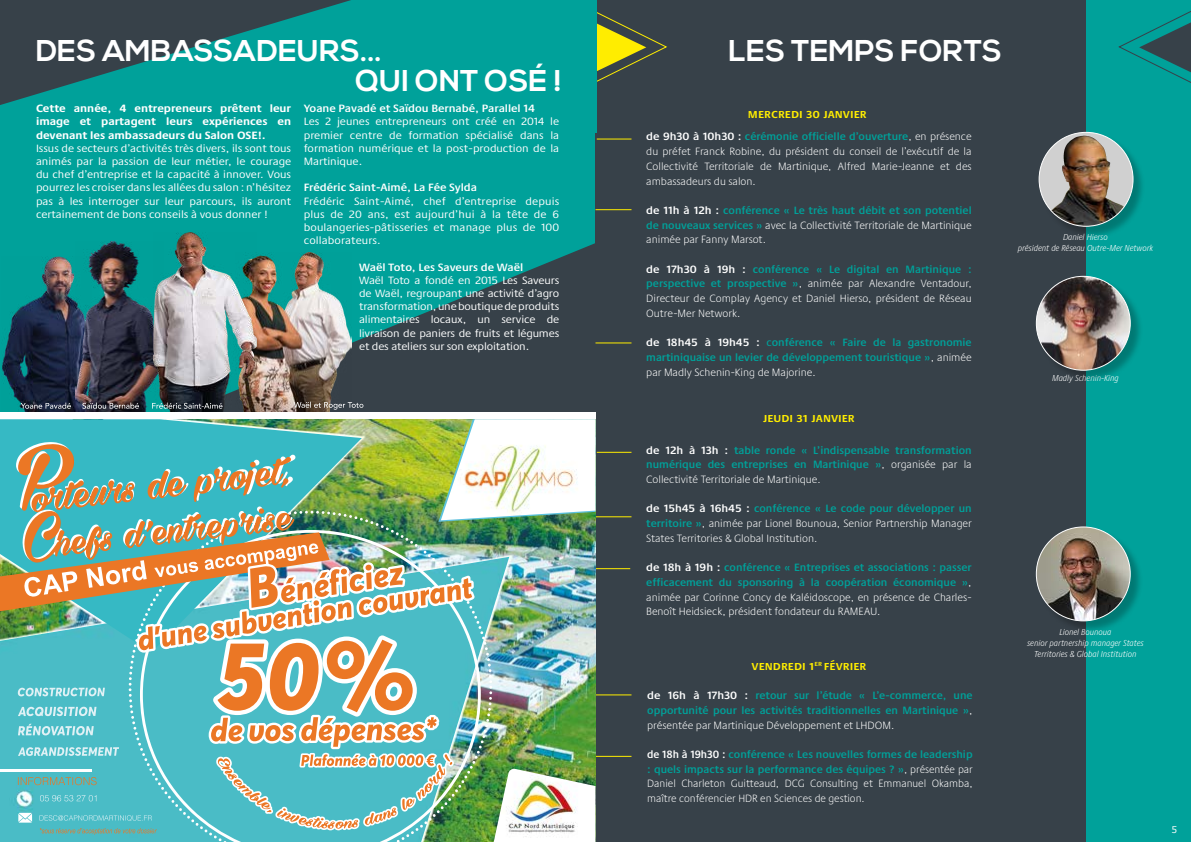
<style>
.page{position:relative;width:1191px;height:842px;background:#fff}
.page>*{position:absolute;margin:0;border:0;box-sizing:border-box;transform-origin:0 0}
.t1{font:700 30px/29.4px "Nexa";color:#fff}
.t2{font:600 13px "Praxis Next";color:#ffed00;scale:1.05 1}
.t3{font:300 11px/14.7px "Praxis Next";color:#fff;text-align:justify}
.t4{font:11px/13.2px "Praxis Next";color:#fff;text-align:justify;scale:1.05 1}
.t5{font:600 11px/14.7px "Praxis Next";color:#00a19a;text-align:justify}
.t6{font:700 11px/13.2px "Praxis Next";color:#fff;text-align:justify;scale:1.05 1}
.t7{font:600 11px "Praxis Next";color:#fff;scale:1.05 1}
.t8{font:italic 300 condensed 9px/10.8px "Praxis Next";color:#fff;text-align:center}
.t9{font:9px "Verdana";color:#fff}
.s1{font-weight:600}
.s2{font-weight:600;color:#00a19a}
.s3{color:#fff}
.s4{font-weight:500}
.s5{font-weight:300;color:#fff}
</style>
<div class="page">
<div style="left:0;top:0;width:616px;height:463px;background:#00a19a"></div>
<div style="left:594px;top:0;width:597px;height:842px;background:#00a19a"></div>
<div style="left:595px;top:0;width:491px;height:842px;background:#374149"></div>
<svg style="left:306px;top:243px;width:321px;height:231px;fill:#374149"></svg>
<svg style="left:0;top:0;width:351px;height:105px;fill:#374149"></svg>
<img style="left:2px;top:257px;width:73px;height:155px">
<img style="left:75px;top:241px;width:78px;height:171px">
<img style="left:257px;top:253px;width:94px;height:159px">
<img style="left:153px;top:233px;width:104px;height:179px">
<svg style="left:1118px;top:11px;width:73px;height:72px"></svg>
<svg style="left:597px;top:12px;width:70px;height:70px"></svg>
<hr style="left:597px;top:139px;width:34px;height:1px;background:#ffed00">
<hr style="left:595px;top:209px;width:36px;height:1px;background:#ffed00">
<hr style="left:595px;top:343px;width:36px;height:1px;background:#ffed00">
<hr style="left:597px;top:452px;width:34px;height:1px;background:#ffed00">
<hr style="left:594px;top:517px;width:37px;height:1px;background:#ffed00">
<hr style="left:594px;top:568px;width:36px;height:1px;background:#ffed00">
<div style="left:1038px;top:529px;width:105px;height:105px;background:#000;opacity:.25"></div>
<img style="left:1036px;top:527px;width:94px;height:94px">
<div style="left:1038px;top:278px;width:105px;height:105px;background:#000;opacity:.25"></div>
<img style="left:1036px;top:276px;width:94px;height:94px;border-radius:47px">
<div style="left:1040px;top:134px;width:105px;height:105px;background:#000;opacity:.25"></div>
<div style="left:1039px;top:132px;width:94px;height:94px;background:#d0d0d0;border-radius:50%"></div>
<img style="left:1050px;top:136px;width:74px;height:90px">
<hr style="left:594px;top:695px;width:37px;height:1px;background:#ffed00">
<hr style="left:594px;top:756px;width:37px;height:1px;background:#ffed00">
<div style="left:451px;top:0;width:146px;height:132px;background:#00a19a"></div>
<div style="left:0;top:412px;width:595px;height:51px;background:#fff"></div>
<img style="left:362px;top:419px;width:233px;height:350px">
<img style="left:438px;top:419px;width:157px;height:103px">
<img style="left:441px;top:419px;width:154px;height:101px">
<img style="left:0;top:557px;width:509px;height:285px">
<img style="left:0;top:770px;width:91px;height:1px">
<img style="left:0;top:419px;width:362px;height:234px">
<img style="left:494px;top:769px;width:101px;height:73px">
<img style="left:277px;top:511px;width:70px;height:6px">
<img style="left:140px;top:530px;width:341px;height:312px">
<img style="left:0;top:532px;width:330px;height:79px">
<img style="left:299px;top:715px;width:140px;height:34px">
<img style="left:216px;top:753px;width:238px;height:35px">
<img style="left:218px;top:754px;width:232px;height:25px">
<img style="left:213px;top:635px;width:204px;height:82px">
<img style="left:356px;top:576px;width:111px;height:41px">
<img style="left:248px;top:562px;width:120px;height:48px">
<img style="left:18px;top:813px;width:14px;height:10px">
<svg style="left:21px;top:403px;width:50px;height:6px"></svg>
<svg style="left:82px;top:403px;width:57px;height:6px"></svg>
<svg style="left:152px;top:403px;width:70px;height:6px"></svg>
<svg style="left:294px;top:402px;width:69px;height:8px"></svg>
<h1 class="t1" style="left:356px;top:37px;width:208px;text-indent:-320px">DES AMBASSADEURS...<br>QUI ONT OSÉ !</h1>
<p class="t6" style="left:36px;top:101px;width:244px">Cette année, 4 entrepreneurs prêtent leur image et partagent leurs expériences en devenant les ambassadeurs du Salon OSE!.</p>
<p class="t4" style="left:36px;top:141px;width:244px">Issus de secteurs d’activités très divers, ils sont tous animés par la passion de leur métier, le courage du chef d’entreprise et la capacité à innover. Vous pourrez les croiser dans les allées du salon : n’hésitez pas à les interroger sur leur parcours, ils auront certainement de bons conseils à vous donner !</p>
<p class="t7" style="left:304px;top:100px;width:222px">Yoane Pavadé et Saïdou Bernabé, Parallel 14</p>
<p class="t4" style="left:304px;top:115px;width:245px">Les 2 jeunes entrepreneurs ont créé en 2014 le premier centre de formation spécialisé dans la formation numérique et la post-production de la Martinique.</p>
<p class="t7" style="left:304px;top:179px;width:166px">Frédéric Saint-Aimé, La Fée Sylda</p>
<p class="t4" style="left:304px;top:194px;width:245px">Frédéric Saint-Aimé, chef d’entreprise depuis plus de 20 ans, est aujourd’hui à la tête de 6 boulangeries-pâtisseries et manage plus de 100 collaborateurs.</p>
<p class="t7" style="left:359px;top:258px;width:158px">Waël Toto, Les Saveurs de Waël</p>
<p class="t4" style="left:359px;top:273px;width:192px">Waël Toto a fondé en 2015 Les Saveurs de Waël, regroupant une activité d’agro transformation, une boutique de produits alimentaires locaux, un service de livraison de paniers de fruits et légumes et des ateliers sur son exploitation.</p>
<h1 class="t1" style="left:728px;top:37px;width:275px">LES TEMPS FORTS</h1>
<p class="t2" style="left:748px;top:104px;width:115px">mercredi 30 janvier</p>
<p class="t3" style="left:646px;top:129px;width:327px"><span class="s1">de 9h30 à 10h30 :</span> <span class="s2">cérémonie officielle d’ouverture</span>, en présence du préfet Franck Robine, du président du conseil de l’exécutif de la Collectivité Territoriale de Martinique, Alfred Marie-Jeanne et des ambassadeurs du salon.</p>
<p class="t3" style="left:646px;top:203px;width:327px"><span class="s1">de 11h à 12h :</span> <span class="s2">conférence « Le très haut débit et son potentiel de nouveaux services »</span> avec la Collectivité Territoriale de Martinique animée par Fanny Marsot.</p>
<p class="t3" style="left:646px;top:261px;width:327px"><span class="s1">de 17h30 à 19h :</span> <span class="s2">conférence « Le digital en Martinique : perspective et prospective »</span>, animée par Alexandre Ventadour, Directeur de Complay Agency et Daniel Hierso, président de Réseau Outre-Mer Network.</p>
<p class="t5" style="left:646px;top:335px;width:327px"><span class="s3">de 18h45 à 19h45 :</span> <span class="s4">c</span>onférence « Faire de la gastronomie martiniquaise un levier de développement touristique »<span class="s5">, animée par Madly Schenin-King de Majorine.</span></p>
<p class="t2" style="left:763px;top:408px;width:89px">jeudi 31 janvier</p>
<p class="t5" style="left:646px;top:442px;width:327px"><span class="s3">de 12h à 13h :</span> table ronde « L’indispensable transformation numérique des entreprises en Martinique »<span class="s5">, organisée par la Collectivité Territoriale de Martinique.</span></p>
<p class="t3" style="left:646px;top:501px;width:327px"><span class="s1">de 15h45 à 16h45 :</span> <span class="s2">conférence « Le code pour développer un territoire »</span>, animée par Lionel Bounoua, Senior Partnership Manager States Territories &amp; Global Institution.</p>
<p class="t3" style="left:646px;top:560px;width:327px"><span class="s1">de 18h à 19h :</span> <span class="s2">conférence « Entreprises et associations : passer efficacement du sponsoring à la coopération économique »</span>, animée par Corinne Concy de Kaléidoscope, en présence de Charles-Benoît Heidsieck, président fondateur du RAMEAU.</p>
<p class="t2" style="left:751px;top:655px;width:111px">vendredi 1<sup>er</sup> février</p>
<p class="t5" style="left:647px;top:688px;width:327px"><span class="s3">de 16h à 17h30 :</span> retour sur l’étude « L’e-commerce, une opportunité pour les activités traditionnelles en Martinique »<span class="s5">, présentée par Martinique Développement et LHDOM.</span></p>
<p class="t3" style="left:647px;top:747px;width:327px"><span class="s1">de 18h à 19h30 :</span> <span class="s2">conférence « Les nouvelles formes de leadership : quels impacts sur la performance des équipes ? »</span>, présentée par Daniel Charleton Guitteaud, DCG Consulting et Emmanuel Okamba, maître conférencier HDR en Sciences de gestion.</p>
<p class="t8" style="left:1017px;top:232px;width:137px">Daniel Hierso<br>président de Réseau Outre-Mer Network</p>
<p class="t8" style="left:1052px;top:372px;width:68px">Madly Schenin-King</p>
<p class="t8" style="left:1027px;top:626px;width:118px">Lionel Bounoua<br>senior partnership manager States<br>Territories &amp; Global Institution</p>
<p class="t9" style="left:1171px;top:823px;width:7px">5</p>
</div>
